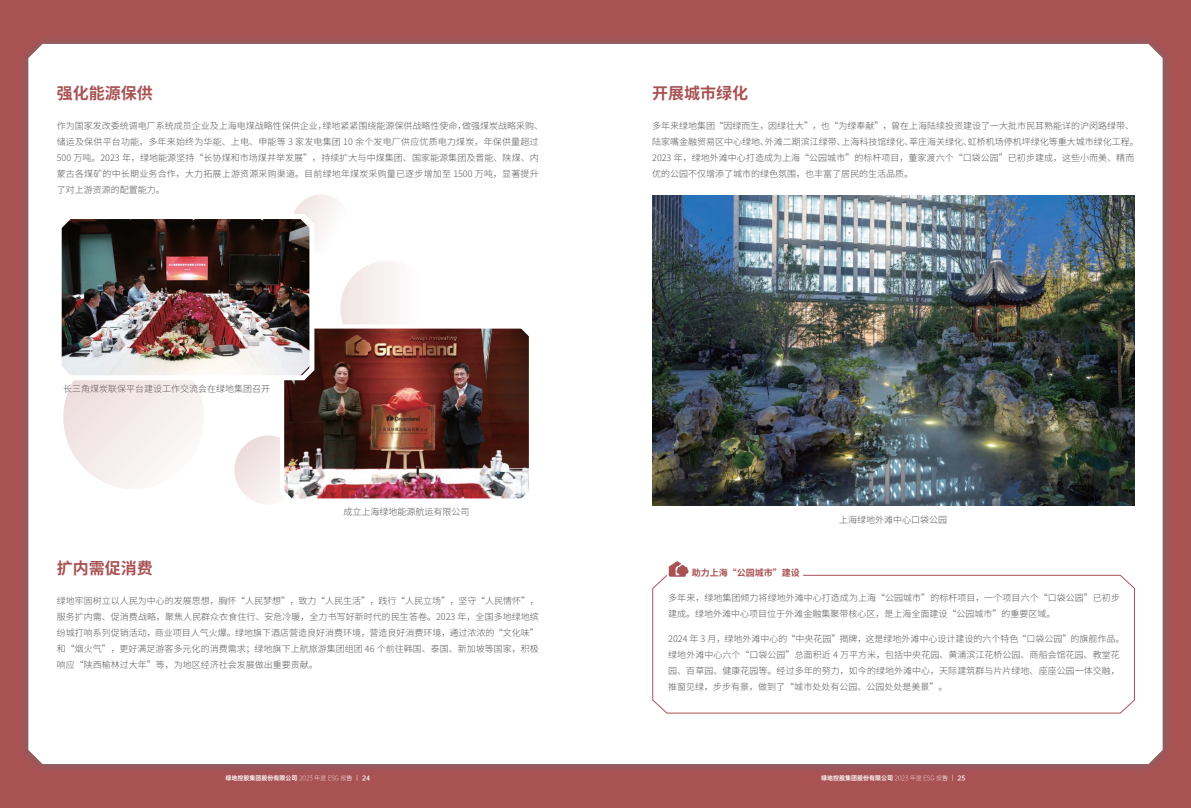
<style>
.page{position:relative;width:1191px;height:808px;background:#a95254}
.page>*{position:absolute;margin:0;border:0;box-sizing:border-box;transform-origin:0 0}
.t1{font:700 16px "Source Han Sans CN";color:#a95254}
.t2{font:300 9px/16px "Source Han Sans CN";color:#57585a}
.t3{font:700 9px "Source Han Sans CN";color:#a95254}
.t4{font:6px "OPPO Sans B";color:#fff}
.s1{font-family:"OPPO Sans L"}
.s2{font-family:"OPPO Sans R"}
</style>
<div class="page">
<div style="left:18px;top:33px;width:1155px;height:742px;background:#6c6d70;opacity:.8"></div>
<div style="left:28px;top:44px;width:1134px;height:720px;background:#fff"></div>
<div style="left:234px;top:435px;width:68px;height:70px;background:linear-gradient(to bottom,#edd,#f8f3f3);border-radius:50%"></div>
<div style="left:340px;top:261px;width:95px;height:94px;background:#f9f3f3;border-radius:50%"></div>
<img style="left:278px;top:321px;width:257px;height:184px">
<svg style="left:288px;top:190px;width:66px;height:66px;background:#fcf9f9"></svg>
<div style="left:63px;top:346px;width:141px;height:143px;background:linear-gradient(to right,#f0e1e2,#fbf7f7);border-radius:50%"></div>
<img style="left:54px;top:209px;width:263px;height:174px">
<img style="left:652px;top:196px;width:482px;height:310px">
<div style="left:651px;top:574px;width:484px;height:140px;background:#fff"></div>
<svg style="left:668px;top:561px;width:21px;height:16px"></svg>
<h1 class="t1" style="left:57px;top:84px;width:97px">强化能源保供</h1>
<p class="t2" style="left:57px;top:118px;width:488px">作为国家发改委统调电厂系统成员企业及上海电煤战略性保供企业，绿地紧紧围绕能源保供战略性使命，做强煤炭战略采购、储运及保供平台功能，多年来始终为华能、上电、申能等 3 家发电集团 10 余个发电厂供应优质电力煤炭，年保供量超过500 万吨。2023 年，绿地能源坚持“长协煤和市场煤并举发展”，持续扩大与中煤集团、国家能源集团及晋能、陕煤、内蒙古各煤矿的中长期业务合作，大力拓展上游资源采购渠道。目前绿地年煤炭采购量已逐步增加至 1500 万吨，显著提升了对上游资源的配置能力。</p>
<p class="t2" style="left:63px;top:381px;width:208px">长三角煤炭联保平台建设工作交流会在绿地集团召开</p>
<h1 class="t1" style="left:57px;top:559px;width:97px">扩内需促消费</h1>
<p class="t2" style="left:343px;top:504px;width:127px">成立上海绿地能源航运有限公司</p>
<p class="t2" style="left:57px;top:593px;width:483px;text-align:justify">绿地牢固树立以人民为中心的发展思想，胸怀“人民梦想”，致力“人民生活”，践行“人民立场”，坚守“人民情怀”，服务扩内需、促消费战略，聚焦人民群众衣食住行、安危冷暖，全力书写好新时代的民生答卷。2023 年，全国多地绿地缤纷城打响系列促销活动，商业项目人气火爆。绿地旗下酒店营造良好消费环境，营造良好消费环境，通过浓浓的“文化味”和“烟火气”，更好满足游客多元化的消费需求；绿地旗下上航旅游集团组团 46 个前往韩国、泰国、新加坡等国家，积极响应“陕西榆林过大年”等，为地区经济社会发展做出重要贡献。</p>
<h1 class="t1" style="left:652px;top:84px;width:97px">开展城市绿化</h1>
<p class="t2" style="left:652px;top:118px;width:488px">多年来绿地集团“因绿而生，因绿壮大”，也“为绿奉献”，曾在上海陆续投资建设了一大批市民耳熟能详的沪闵路绿带、陆家嘴金融贸易区中心绿地、外滩二期滨江绿带、上海科技馆绿化、莘庄海关绿化、虹桥机场停机坪绿化等重大城市绿化工程。2023 年，绿地外滩中心打造成为上海“公园城市”的标杆项目，董家渡六个“口袋公园”已初步建成，这些小而美、精而优的公园不仅增添了城市的绿色氛围，也丰富了居民的生活品质。</p>
<p class="t3" style="left:691px;top:567px;width:109px">助力上海“公园城市”建设</p>
<p class="t2" style="left:839px;top:512px;width:109px">上海绿地外滩中心口袋公园</p>
<p class="t2" style="left:668px;top:590px;width:453px">多年来，绿地集团倾力将绿地外滩中心打造成为上海“公园城市”的标杆项目，一个项目六个“口袋公园”已初步建成。绿地外滩中心项目位于外滩金融集聚带核心区，是上海全面建设“公园城市”的重要区域。</p>
<p class="t2" style="left:668px;top:631px;width:457px">2024 年 3 月，绿地外滩中心的“中央花园”揭牌，这是绿地外滩中心设计建设的六个特色“口袋公园”的旗舰作品。绿地外滩中心六个“口袋公园”总面积近 4 万平方米，包括中央花园、黄浦滨江花桥公园、商船会馆花园、教堂花园、百草园、健康花园等。经过多年的努力，如今的绿地外滩中心，天际建筑群与片片绿地、座座公园一体交融，推窗见绿，步步有景，做到了“城市处处有公园、公园处处是美景”。</p>
<p class="t4" style="left:225px;top:773px;width:146px">绿地控股集团股份有限公司 <span class="s1">2023 年度 ESG 报</span><span class="s2">｜告 ｜</span>24 24</p>
<p class="t4" style="left:234px;top:773px;width:111px">绿地控股集团有限公司 <span class="s1">2023 年 ESG 报告</span></p>
<p class="t4" style="left:821px;top:773px;width:146px">绿地控股集团股份有限公司 <span class="s1">2023 年度 ESG 报</span><span class="s2">｜告 ｜</span>25 25</p>
<p class="t4" style="left:830px;top:773px;width:111px">绿地控股集团有限公司 <span class="s1">2023 年 ESG 报告</span></p>
</div>
